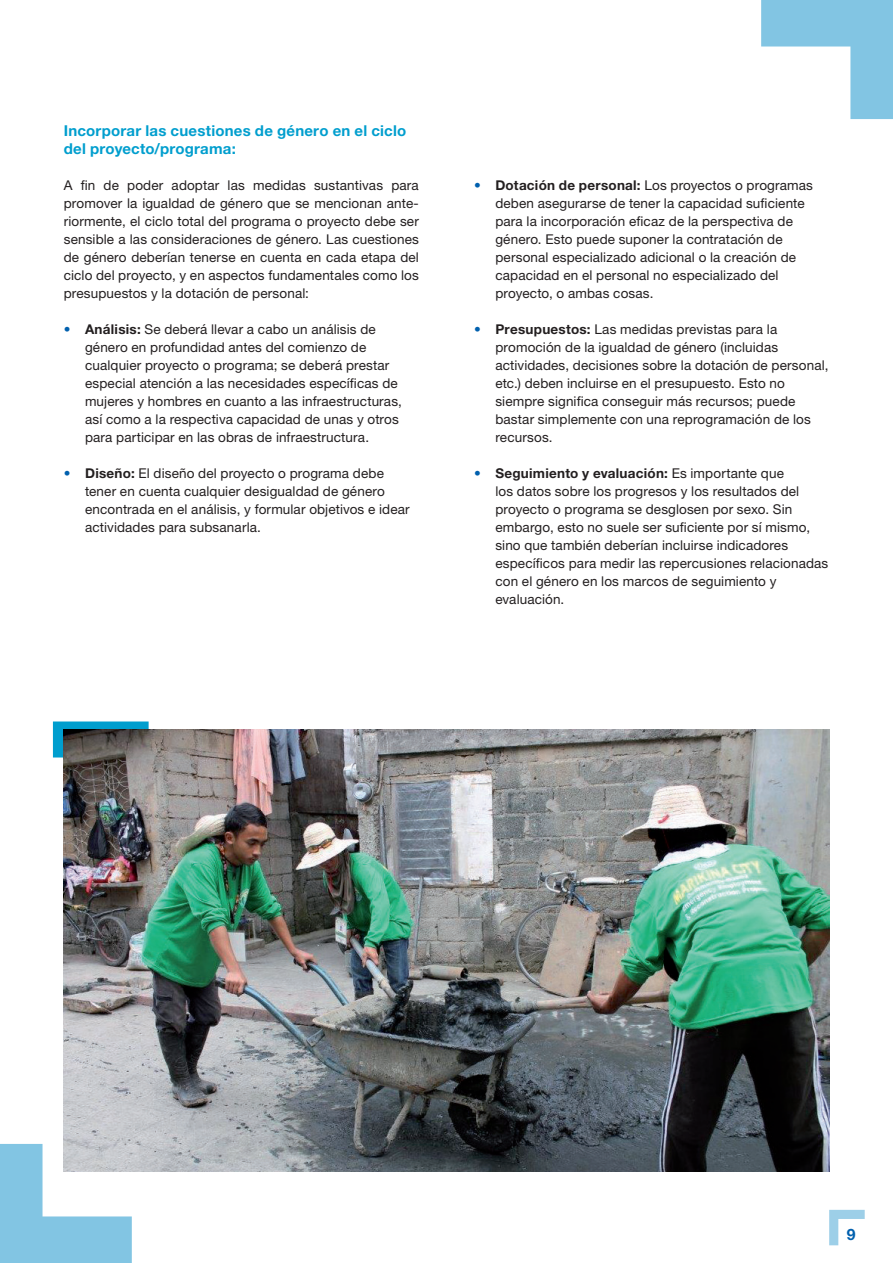
<style>
.page{position:relative;width:893px;height:1263px;background:#fff}
.page>*{position:absolute;margin:0;border:0;box-sizing:border-box;transform-origin:0 0}
.t1{font:700 15.75px "Helvetica Neue LT Std";color:#0160ae}
.sous_titres{font:700 15px/18px "Helvetica Neue LT Std";letter-spacing:.015em;color:#009ece}
.body_enumeration{font:13.5px/18px "Helvetica Neue LT Std";letter-spacing:.01em;color:#231f20}
.body{font:13.5px/18px "Helvetica Neue LT Std";letter-spacing:.01em;color:#231f20;text-align:justify}
.s1{color:#0160ae}
.s2{font-weight:700}
</style>
<div class="page">
<svg style="left:829px;top:1210px;width:36px;height:35px"></svg>
<svg style="left:0;top:1144px;width:132px;height:119px"></svg>
<svg style="left:761px;top:0;width:132px;height:119px"></svg>
<svg style="left:53px;top:721px;width:96px;height:36px"></svg>
<img style="left:64px;top:730px;width:765px;height:441px">
<p class="sous_titres" style="left:64px;top:121px;width:344px">Incorporar las cuestiones de género en el ciclo del proyecto/programa:</p>
<p class="body" style="left:64px;top:176px;width:357px">A fin de poder adoptar las medidas sustantivas para promover la igualdad de género que se mencionan ante&shy;riormente, el ciclo total del programa o proyecto debe ser sensible a las consideraciones de género. Las cuestiones de género deberían tenerse en cuenta en cada etapa del ciclo del proyecto, y en aspectos fundamentales como los presupuestos y la dotación de personal:</p>
<p class="body_enumeration" style="left:85px;top:320px;width:318px;text-indent:-21px"><span class="s1">•</span> <span class="s2">Análisis:</span> Se deberá llevar a cabo un análisis de género en profundidad antes del comienzo de cualquier proyecto o programa; se deberá prestar especial atención a las necesidades específicas de mujeres y hombres en cuanto a las infraestructuras, así como a la respectiva capacidad de unas y otros para participar en las obras de infraestructura.</p>
<p class="body_enumeration" style="left:85px;top:464px;width:326px;text-indent:-21px"><span class="s1">•</span> <span class="s2">Diseño:</span> El diseño del proyecto o programa debe tener en cuenta cualquier desigualdad de género encontrada en el análisis, y formular objetivos e idear actividades para subsanarla.</p>
<p class="body_enumeration" style="left:495px;top:176px;width:319px;text-indent:-21px"><span class="s1">•</span> <span class="s2">Dotación de personal:</span> Los proyectos o programas deben asegurarse de tener la capacidad suficiente para la incorporación eficaz de la perspectiva de género. Esto puede suponer la contratación de personal especializado adicional o la creación de capacidad en el personal no especializado del proyecto, o ambas cosas.</p>
<p class="body_enumeration" style="left:495px;top:320px;width:335px;text-indent:-21px"><span class="s1">•</span> <span class="s2">Presupuestos:</span> Las medidas previstas para la promoción de la igualdad de género (incluidas actividades, decisiones sobre la dotación de personal, etc.) deben incluirse en el presupuesto. Esto no siempre significa conseguir más recursos; puede bastar simplemente con una reprogramación de los recursos.</p>
<p class="body_enumeration" style="left:495px;top:464px;width:334px;text-indent:-21px"><span class="s1">•</span> <span class="s2">Seguimiento y evaluación:</span> Es importante que<br>los datos sobre los progresos y los resultados del proyecto o programa se desglosen por sexo. Sin embargo, esto no suele ser suficiente por sí mismo, sino que también deberían incluirse indicadores específicos para medir las repercusiones relacionadas con el género en los marcos de seguimiento y evaluación.</p>
<p class="t1" style="left:847px;top:1225px;width:10px">9</p>
</div>
